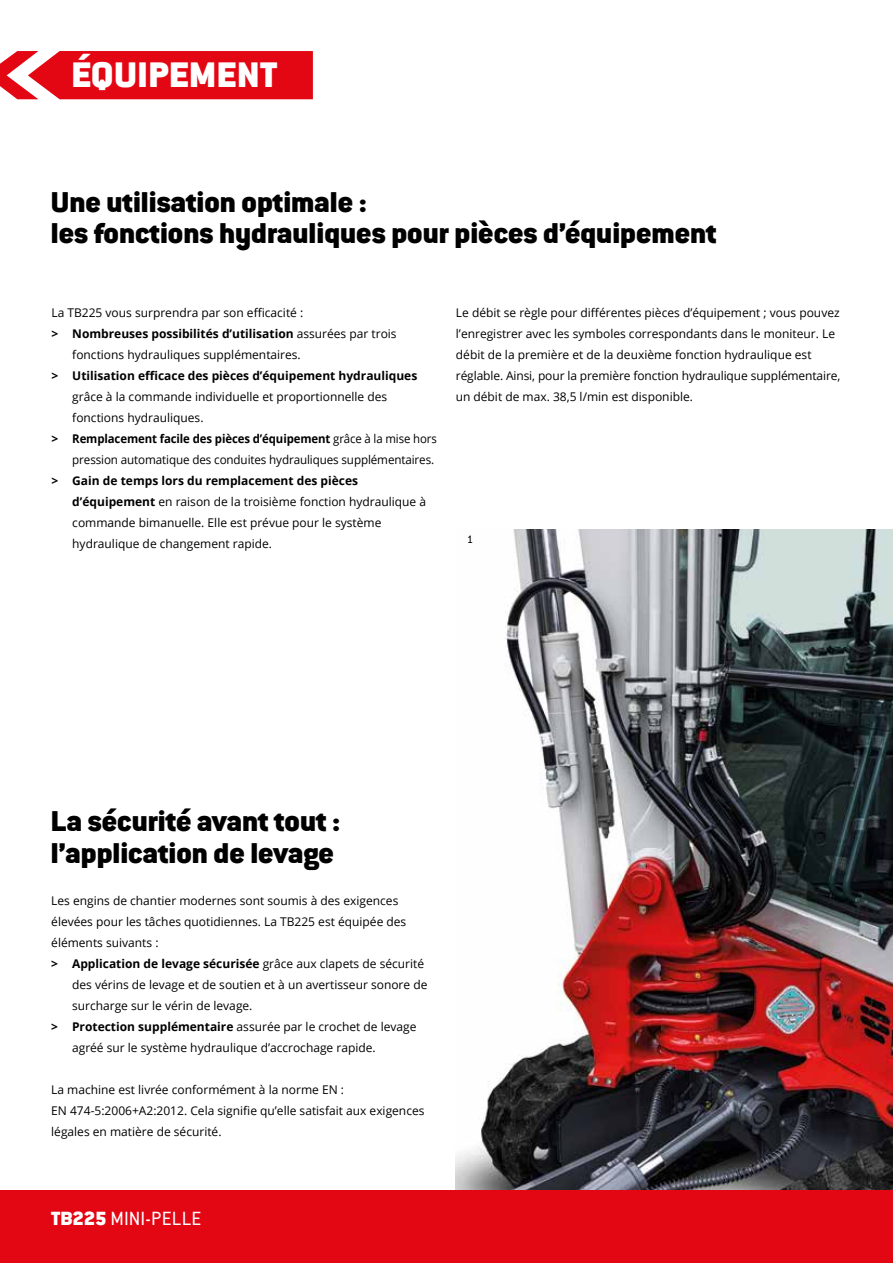
<style>
.page{position:relative;width:893px;height:1263px;background:#fff}
.page>*{position:absolute;margin:0;border:0;box-sizing:border-box;transform-origin:0 0}
.t1{font:39px "Conduit ITC Black";letter-spacing:.015em;color:#fff}
.t2{font:31.5px/31.5px "Conduit ITC Black";color:#000}
.t3{font:21px "Conduit ITC";letter-spacing:.02em;color:#fff}
.t4{font:12px/21px "Open Sans";color:#000}
.t5{font:700 12px "Open Sans";color:#000}
.t6{font:12px "Conduit ITC";color:#000}
.s1{font-weight:400}
.s2{font-weight:700}
.s3{font-family:"Conduit ITC Black"}
</style>
<div class="page">
<img style="left:455px;top:529px;width:438px;height:662px">
<div style="left:0;top:1191px;width:893px;height:72px;background:#e30613"></div>
<svg style="left:0;top:51px;width:313px;height:48px"></svg>
<h1 class="t1" style="left:72px;top:52px;width:207px">ÉQUIPEMENT</h1>
<h2 class="t2" style="left:51px;top:185px;width:667px">Une utilisation optimale :<br>les fonctions hydrauliques pour pièces d’équipement</h2>
<p class="t4" style="left:51px;top:301px;width:253px">La TB225 vous surprendra par son efficacité :</p>
<p class="t5" style="left:51px;top:325px;width:347px">&gt; Nombreuses possibilités d’utilisation <span class="s1">assurées par trois</span></p>
<p class="t4" style="left:72px;top:343px;width:230px">fonctions hydrauliques supplémentaires.</p>
<p class="t5" style="left:51px;top:367px;width:367px">&gt; Utilisation efficace des pièces d’équipement hydrauliques</p>
<p class="t4" style="left:72px;top:385px;width:316px">grâce à la commande individuelle et proportionnelle des</p>
<p class="t4" style="left:72px;top:406px;width:133px">fonctions hydrauliques.</p>
<p class="t5" style="left:51px;top:430px;width:387px">&gt; Remplacement facile des pièces d’équipement <span class="s1">grâce à la mise hors</span></p>
<p class="t4" style="left:72px;top:448px;width:363px">pression automatique des conduites hydrauliques supplémentaires.</p>
<p class="t4" style="left:72px;top:469px;width:355px;text-indent:-21px"><span class="s2">&gt; Gain de temps lors du remplacement des pièces d’équipement</span> en raison de la troisième fonction hydraulique à commande bimanuelle. Elle est prévue pour le système hydraulique de changement rapide.</p>
<p class="t4" style="left:456px;top:301px;width:386px">Le débit se règle pour différentes pièces d’équipement ; vous pouvez l’enregistrer avec les symboles correspondants dans le moniteur. Le débit de la première et de la deuxième fonction hydraulique est réglable. Ainsi, pour la première fonction hydraulique supplémentaire, un débit de max. 38,5 l/min est disponible.</p>
<p class="t6" style="left:467px;top:532px;width:8px">1</p>
<h2 class="t2" style="left:51px;top:805px;width:291px">La sécurité avant tout : l’application de levage</h2>
<p class="t4" style="left:51px;top:889px;width:349px">Les engins de chantier modernes sont soumis à des exigences</p>
<p class="t4" style="left:51px;top:910px;width:357px">élevées pour les tâches quotidiennes. La TB225 est équipée des</p>
<p class="t4" style="left:51px;top:931px;width:109px">éléments suivants :</p>
<p class="t5" style="left:51px;top:955px;width:374px">&gt; Application de levage sécurisée <span class="s1">grâce aux clapets de sécurité</span></p>
<p class="t4" style="left:72px;top:973px;width:357px">des vérins de levage et de soutien et à un avertisseur sonore de</p>
<p class="t4" style="left:72px;top:994px;width:182px">surcharge sur le vérin de levage.</p>
<p class="t4" style="left:51px;top:1015px;width:367px"><span class="s2">&gt; Protection supplémentaire</span> assurée par le crochet de levage</p>
<p class="t4" style="left:72px;top:1036px;width:305px">agréé sur le système hydraulique d’accrochage rapide.</p>
<p class="t4" style="left:51px;top:1078px;width:375px">La machine est livrée conformément à la norme EN :<br>EN 474-5:2006+A2:2012. Cela signifie qu’elle satisfait aux exigences légales en matière de sécurité.</p>
<h3 class="t3" style="left:51px;top:1206px;width:152px"><span class="s3">TB225</span> MINI-PELLE</h3>
</div>
